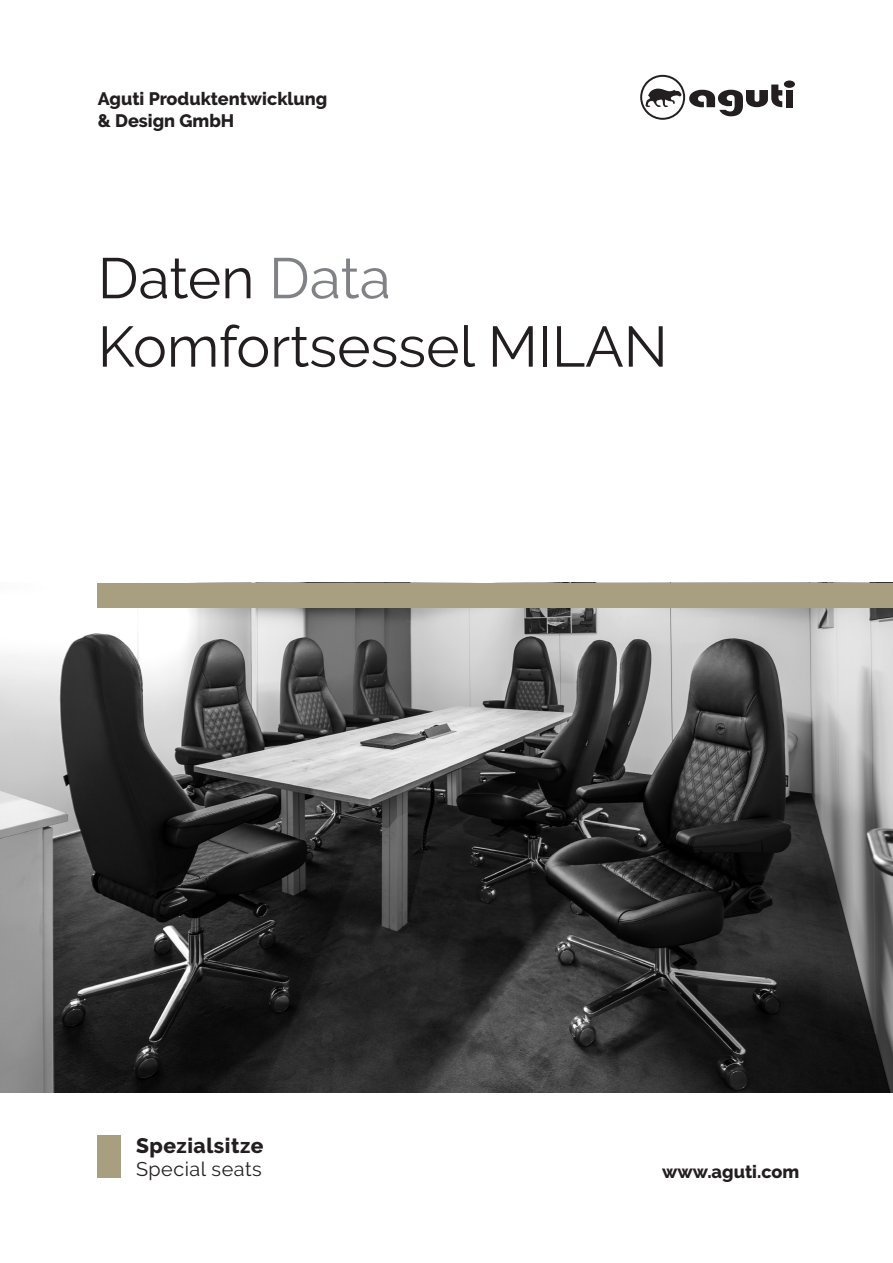
<style>
.page{position:relative;width:893px;height:1263px;background:#fff}
.page>*{position:absolute;margin:0;border:0;box-sizing:border-box;transform-origin:0 0}
.t1{font:57px/68.4px "Raleway";color:#231f20}
.t2{font:800 21px "Raleway";letter-spacing:.025em;color:#231f20}
.t3{font:19.8px "Raleway";letter-spacing:.025em;color:#231f20}
.t4{font:800 18px/21.6px "Raleway";color:#231f20}
.s1{color:#808285}
</style>
<div class="page">
<div style="left:786px;top:90px;width:7px;height:17px;background:#231f20"></div>
<div style="left:784px;top:81px;width:11px;height:7px;background:#231f20;border-radius:50%"></div>
<svg style="left:640px;top:75px;width:142px;height:45px"></svg>
<hr style="left:892px;top:130px;width:1px;height:169px;background:#a1a1a1">
<div style="left:98px;top:1135px;width:23px;height:43px;background:#a89e80"></div>
<img style="left:0;top:583px;width:893px;height:510px">
<div style="left:98px;top:583px;width:795px;height:24px;background:#a89e80"></div>
<p class="t4" style="left:98px;top:88px;width:231px">Aguti Produktentwicklung &amp; Design GmbH</p>
<h1 class="t1" style="left:98px;top:244px;width:571px">Daten <span class="s1">Data<br></span>Komfortsessel MILAN</h1>
<p class="t2" style="left:136px;top:1133px;width:129px">Spezialsitze</p>
<p class="t3" style="left:136px;top:1158px;width:127px">Special seats</p>
<p class="t4" style="left:662px;top:1161px;width:139px">www.aguti.com</p>
</div>
